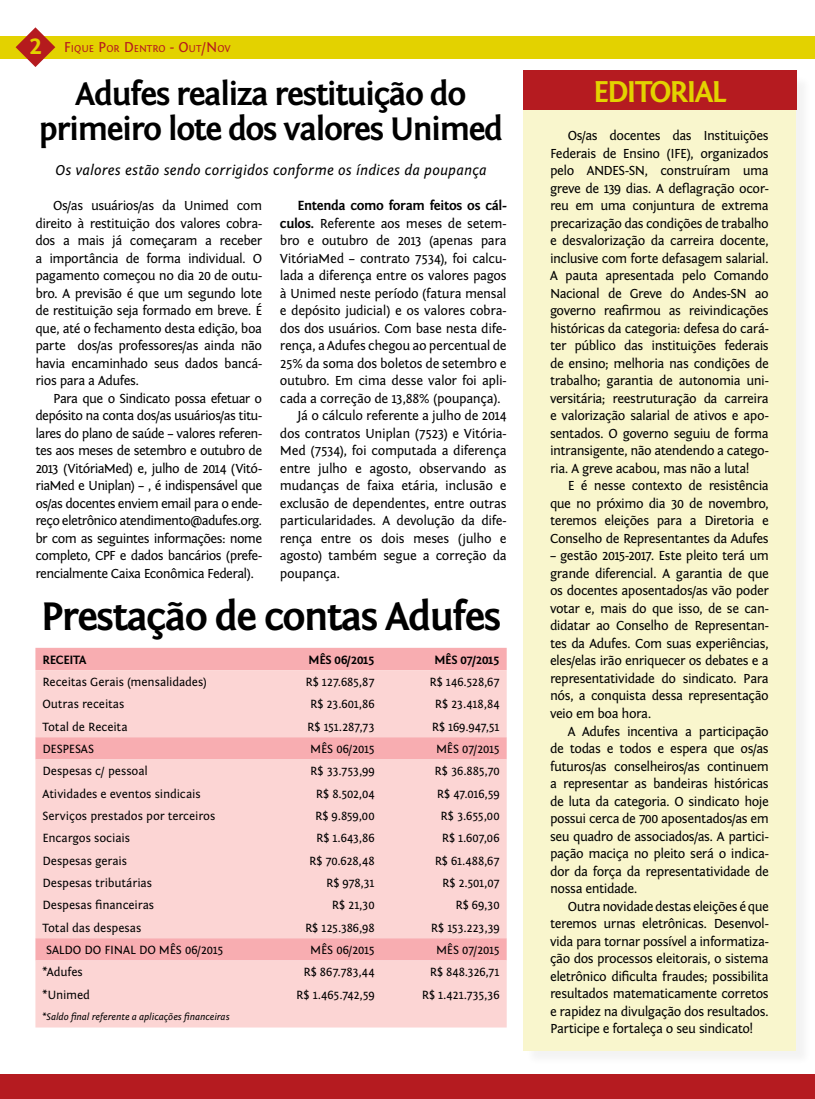
<style>
.page{position:relative;width:815px;height:1099px;background:#fff}
.page>*{position:absolute;margin:0;border:0;box-sizing:border-box;transform-origin:0 0}
.t1{font:700 41.25px "Fontin Sans";letter-spacing:-.04em;color:#000}
.t2{font:700 33.75px/35px "Fontin Sans";letter-spacing:-.04em;color:#000;text-align:center}
.t3{font:700 31.25px "Fontin Sans";color:#e3d200}
.t4{font:italic 15px "Fontin Sans";letter-spacing:.01em;color:#000}
.t5{font:13.75px/17.5px "Fontin Sans";letter-spacing:-.03em;color:#000;text-align:justify}
.t6{font:700 13.75px "Fontin Sans";letter-spacing:-.02em;color:#000}
.t7{font:12.5px "Fontin Sans";letter-spacing:-.01em;color:#000}
.t8{font:700 12.5px "Fontin Sans";letter-spacing:-.015em;color:#000}
.t9{font:10.5px "Fontin Sans Small Caps";color:#b5191e}
.t10{font:italic 10px "Fontin Sans";letter-spacing:-.005em;color:#000}
.s1{font-family:"Fontin Sans";font-weight:700;font-size:26.25px;color:#e3d200}
.s2{font-size:15px}
.s3{font-weight:700}
</style>
<div class="page">
<div style="left:0;top:36px;width:815px;height:22px;background:#e3d200"></div>
<svg style="left:16px;top:27px;width:39px;height:40px"></svg>
<div style="left:0;top:1074px;width:815px;height:24px;background:#b5191e"></div>
<div style="left:525px;top:75px;width:287px;height:990px;background:#f6f6f6"></div>
<div style="left:524px;top:73px;width:272px;height:977px;background:#f9f6cd"></div>
<div style="left:524px;top:70px;width:273px;height:40px;background:#b5191e"></div>
<div style="left:35px;top:648px;width:472px;height:22px;background:#f8adb1"></div>
<svg style="left:35px;top:670px;width:472px;height:357px;fill:#fcd5d4"></svg>
<p class="t9" style="left:29px;top:43px;width:203px"><span class="s1">2</span> <span class="s2">F</span>IQUE <span class="s2">P</span>OR <span class="s2">D</span>ENTRO <span class="s2">- O</span>UT<span class="s2">/N</span> OV</p>
<h2 class="t2" style="left:39px;top:77px;width:466px">Adufes realiza restituição do primeiro lote dos valores Unimed</h2>
<p class="t4" style="left:55px;top:162px;width:433px">Os valores estão sendo corrigidos conforme os índices da poupança</p>
<p class="t5" style="left:35px;top:197px;width:228px;text-indent:18px">Os/as usuários/as da Unimed com direito à restituição dos valores cobra&shy;dos a mais já começaram a receber a importância de forma individual. O pagamento começou no dia 20 de outu&shy;bro. A previsão é que um segundo lote de restituição seja formado em breve. É que, até o fechamento desta edição, boa parte dos/as professores/as ainda não havia encaminhado seus dados bancá&shy;rios para a Adufes.</p>
<p class="t5" style="left:35px;top:389px;width:228px;text-indent:18px">Para que o Sindicato possa efetuar o depósito na conta dos/as usuários/as titu&shy;lares do plano de saúde – valores referen&shy;tes aos meses de setembro e outubro de 2013 (VitóriaMed) e, julho de 2014 (Vitó&shy;riaMed e Uniplan) – , é indispensável que os/as docentes enviem email para o ende&shy;reço eletrônico atendimento@adufes.org. br com as seguintes informações: nome completo, CPF e dados bancários (prefe&shy;rencialmente Caixa Econômica Federal).</p>
<p class="t6" style="left:298px;top:198px;width:211px">Entenda como foram feitos os cál-</p>
<p class="t5" style="left:280px;top:215px;width:228px"><span class="s3">culos.</span> Referente aos meses de setem-</p>
<p class="t5" style="left:280px;top:232px;width:228px">bro e outubro de 2013 (apenas para</p>
<p class="t5" style="left:280px;top:250px;width:228px">VitóriaMed – contrato 7534), foi calcu-</p>
<p class="t5" style="left:280px;top:267px;width:228px">lada a diferença entre os valores pagos</p>
<p class="t5" style="left:280px;top:285px;width:228px">à Unimed neste período (fatura mensal</p>
<p class="t5" style="left:280px;top:302px;width:228px">e depósito judicial) e os valores cobra-</p>
<p class="t5" style="left:280px;top:320px;width:228px">dos dos usuários. Com base nesta dife-</p>
<p class="t5" style="left:280px;top:337px;width:228px">rença, a Adufes chegou ao percentual de</p>
<p class="t5" style="left:280px;top:355px;width:228px">25% da soma dos boletos de setembro e</p>
<p class="t5" style="left:280px;top:372px;width:228px">outubro. Em cima desse valor foi apli-</p>
<p class="t5" style="left:280px;top:390px;width:222px">cada a correção de 13,88% (poupança).</p>
<p class="t5" style="left:298px;top:407px;width:211px">Já o cálculo referente a julho de 2014</p>
<p class="t5" style="left:280px;top:425px;width:228px">dos contratos Uniplan (7523) e Vitória-</p>
<p class="t5" style="left:280px;top:442px;width:228px">Med (7534), foi computada a diferença</p>
<p class="t5" style="left:280px;top:460px;width:228px">entre julho e agosto, observando as</p>
<p class="t5" style="left:280px;top:477px;width:228px">mudanças de faixa etária, inclusão e</p>
<p class="t5" style="left:280px;top:495px;width:228px">exclusão de dependentes, entre outras</p>
<p class="t5" style="left:280px;top:512px;width:228px">particularidades. A devolução da dife-</p>
<p class="t5" style="left:280px;top:530px;width:228px">rença entre os dois meses (julho e</p>
<p class="t5" style="left:280px;top:547px;width:228px">agosto) também segue a correção da</p>
<p class="t5" style="left:280px;top:565px;width:62px">poupança.</p>
<h1 class="t1" style="left:41px;top:594px;width:462px">Prestação de contas Adufes</h1>
<p class="t8" style="left:43px;top:652px;width:45px">Receita</p>
<p class="t8" style="left:309px;top:652px;width:68px">Mês 06/2015</p>
<p class="t8" style="left:434px;top:652px;width:67px">Mês 07/2015</p>
<p class="t7" style="left:43px;top:675px;width:166px">Receitas Gerais (mensalidades)</p>
<p class="t7" style="left:306px;top:675px;width:71px">R$ 127.685,87</p>
<p class="t7" style="left:430px;top:675px;width:72px">R$ 146.528,67</p>
<p class="t7" style="left:43px;top:697px;width:83px">Outras receitas</p>
<p class="t7" style="left:310px;top:697px;width:66px">R$ 23.601,86</p>
<p class="t7" style="left:435px;top:697px;width:66px">R$ 23.418,84</p>
<p class="t7" style="left:43px;top:719px;width:87px">Total de Receita</p>
<p class="t7" style="left:307px;top:719px;width:69px">R$ 151.287,73</p>
<p class="t7" style="left:432px;top:719px;width:69px">R$ 169.947,51</p>
<p class="t7" style="left:43px;top:742px;width:16px">Despesas</p>
<p class="t7" style="left:310px;top:742px;width:66px">m ês 06/2015</p>
<p class="t7" style="left:436px;top:742px;width:65px">m ês 07/2015</p>
<p class="t7" style="left:43px;top:764px;width:107px">Despesas c/ pessoal</p>
<p class="t7" style="left:310px;top:764px;width:66px">R$ 33.753,99</p>
<p class="t7" style="left:435px;top:764px;width:66px">R$ 36.885,70</p>
<p class="t7" style="left:43px;top:786px;width:160px">Atividades e eventos sindicais</p>
<p class="t7" style="left:316px;top:786px;width:60px">R$ 8.502,04</p>
<p class="t7" style="left:437px;top:786px;width:64px">R$ 47.016,59</p>
<p class="t7" style="left:43px;top:809px;width:174px">Serviços prestados por terceiros</p>
<p class="t7" style="left:315px;top:809px;width:61px">R$ 9.859,00</p>
<p class="t7" style="left:441px;top:809px;width:61px">R$ 3.655,00</p>
<p class="t7" style="left:43px;top:831px;width:89px">Encargos sociais</p>
<p class="t7" style="left:316px;top:831px;width:60px">R$ 1.643,86</p>
<p class="t7" style="left:442px;top:831px;width:59px">R$ 1.607,06</p>
<p class="t7" style="left:43px;top:853px;width:86px">Despesas gerais</p>
<p class="t7" style="left:309px;top:853px;width:67px">R$ 70.628,48</p>
<p class="t7" style="left:435px;top:853px;width:66px">R$ 61.488,67</p>
<p class="t7" style="left:43px;top:876px;width:111px">Despesas tributárias</p>
<p class="t7" style="left:326px;top:876px;width:50px">R$ 978,31</p>
<p class="t7" style="left:442px;top:876px;width:59px">R$ 2.501,07</p>
<p class="t7" style="left:43px;top:898px;width:113px">Despesas financeiras</p>
<p class="t7" style="left:332px;top:898px;width:44px">R$ 21,30</p>
<p class="t7" style="left:455px;top:898px;width:46px">R$ 69,30</p>
<p class="t7" style="left:43px;top:920px;width:100px">Total das despesas</p>
<p class="t7" style="left:305px;top:920px;width:71px">R$ 125.386,98</p>
<p class="t7" style="left:431px;top:920px;width:70px">R$ 153.223,39</p>
<p class="t7" style="left:46px;top:943px;width:66px">Saldo do fina</p>
<p class="t7" style="left:130px;top:943px;width:95px">l do m ês 06/2015</p>
<p class="t7" style="left:310px;top:943px;width:66px">Mês 06/2015</p>
<p class="t7" style="left:436px;top:943px;width:65px">Mês 07/2015</p>
<p class="t7" style="left:43px;top:965px;width:42px">*Adufes</p>
<p class="t7" style="left:304px;top:965px;width:73px">R$ 867.783,44</p>
<p class="t7" style="left:430px;top:965px;width:71px">R$ 848.326,71</p>
<p class="t7" style="left:43px;top:987px;width:49px">*Unimed</p>
<p class="t7" style="left:296px;top:987px;width:80px">R$ 1.465.742,59</p>
<p class="t7" style="left:422px;top:987px;width:79px">R$ 1.421.735,36</p>
<p class="t10" style="left:43px;top:1011px;width:189px">*Saldo final referente a aplicações financeiras</p>
<h3 class="t3" style="left:593px;top:74px;width:16px">EDITO</h3>
<h3 class="t3" style="left:670px;top:74px;width:56px">RIAL</h3>
<p class="t5" style="left:550px;top:127px;width:220px;text-indent:18px">Os/as docentes das Instituições Federais de Ensino (IFE), organizados pelo ANDES-SN, construíram uma greve de 139 dias. A deflagração ocor&shy;reu em uma conjuntura de extrema precarização das condições de trabalho e desvalorização da carreira docente, inclusive com forte defasagem salarial.<br>A pauta apresentada pelo Comando Nacional de Greve do Andes-SN ao governo reafirmou as reivindicações históricas da categoria: defesa do cará&shy;ter público das instituições federais de ensino; melhoria nas condições de trabalho; garantia de autonomia uni&shy;versitária; reestruturação da carreira e valorização salarial de ativos e apo&shy;sentados. O governo seguiu de forma intransigente, não atendendo a catego&shy;ria. A greve acabou, mas não a luta!</p>
<p class="t5" style="left:550px;top:477px;width:220px;text-indent:18px">E é nesse contexto de resistência que no próximo dia 30 de novembro, teremos eleições para a Diretoria e Conselho de Representantes da Adufes</p>
<p class="t5" style="left:550px;top:547px;width:220px">– gestão 2015-2017. Este pleito terá um grande diferencial. A garantia de que os docentes aposentados/as vão poder votar e, mais do que isso, de se can&shy;didatar ao Conselho de Representan&shy;tes da Adufes. Com suas experiências, eles/elas irão enriquecer os debates e a representatividade do sindicato. Para nós, a conquista dessa representação veio em boa hora.</p>
<p class="t5" style="left:550px;top:722px;width:220px;text-indent:18px">A Adufes incentiva a participação de todas e todos e espera que os/as futuros/as conselheiros/as continuem a representar as bandeiras históricas de luta da categoria. O sindicato hoje possui cerca de 700 aposentados/as em seu quadro de associados/as. A partici&shy;pação maciça no pleito será o indica&shy;dor da força da representatividade de nossa entidade.</p>
<p class="t5" style="left:550px;top:897px;width:220px;text-indent:18px">Outra novidade destas eleições é que teremos urnas eletrônicas. Desenvol&shy;vida para tornar possível a informatiza&shy;ção dos processos eleitorais, o sistema eletrônico dificulta fraudes; possibilita resultados matematicamente corretos e rapidez na divulgação dos resultados.<br>Participe e fortaleça o seu sindicato!</p>
</div>
